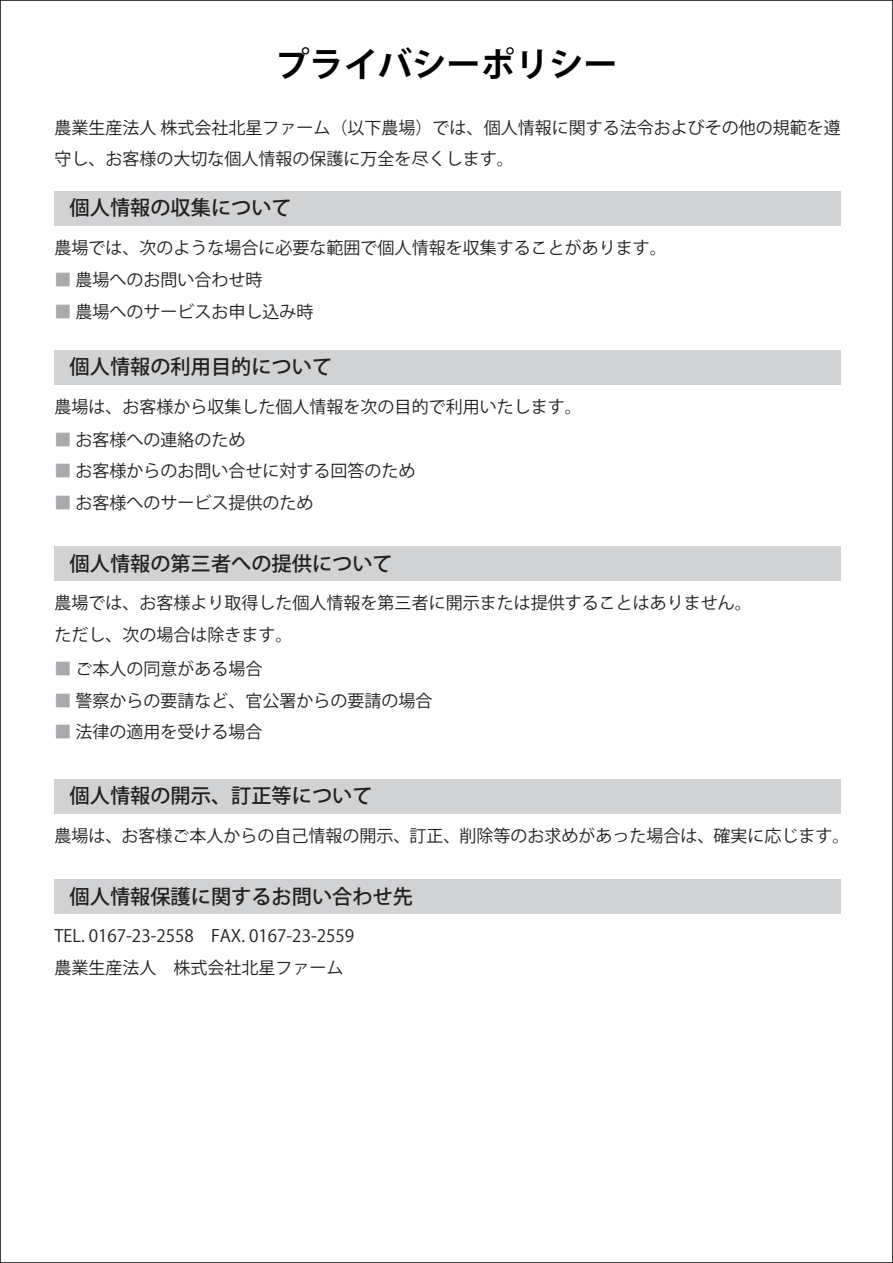
<style>
.page{position:relative;width:893px;height:1263px;background:#fff}
.page>*{position:absolute;margin:0;border:0;box-sizing:border-box;transform-origin:0 0}
.t1{font:700 34.2px "Koz Go Pro";color:#000}
.t2{font:500 20.25px "Koz Go Pro";color:#231f20}
.t3{font:16.95px/31.5px "Koz Go Pro";color:#231f20}
.s1{color:#a8a9ad}
</style>
<div class="page">
<div style="left:54px;top:191px;width:787px;height:34px;background:#d1d2d4"></div>
<div style="left:54px;top:350px;width:787px;height:34px;background:#d1d2d4"></div>
<div style="left:54px;top:546px;width:787px;height:34px;background:#d1d2d4"></div>
<div style="left:54px;top:779px;width:787px;height:34px;background:#d1d2d4"></div>
<div style="left:54px;top:879px;width:787px;height:34px;background:#d1d2d4"></div>
<h1 class="t1" style="left:275px;top:43px;width:344px">プライバシーポリシー</h1>
<p class="t3" style="left:54px;top:112px;width:788px">農業生産法人 株式会社北星ファーム（以下農場）では、個人情報に関する法令およびその他の規範を遵守し、お客様の大切な個人情報の保護に万全を尽くします。</p>
<p class="t2" style="left:70px;top:195px;width:224px">個人情報の収集について</p>
<p class="t3" style="left:54px;top:232px;width:614px">農場では、次のような場合に必要な範囲で個人情報を収集することがあります。</p>
<p class="t3" style="left:54px;top:265px;width:210px"><span class="s1">■</span> 農場へのお問い合わせ時</p>
<p class="t3" style="left:54px;top:296px;width:261px"><span class="s1">■</span> 農場へのサービスお申し込み時</p>
<p class="t2" style="left:70px;top:354px;width:264px">個人情報の利用目的について</p>
<p class="t3" style="left:54px;top:391px;width:529px">農場は、お客様から収集した個人情報を次の目的で利用いたします。</p>
<p class="t3" style="left:54px;top:424px;width:193px"><span class="s1">■</span> お客様への連絡のため</p>
<p class="t3" style="left:54px;top:455px;width:363px"><span class="s1">■</span> お客様からのお問い合せに対する回答のため</p>
<p class="t3" style="left:54px;top:487px;width:261px"><span class="s1">■</span> お客様へのサービス提供のため</p>
<p class="t2" style="left:70px;top:550px;width:325px">個人情報の第三者への提供について</p>
<p class="t3" style="left:54px;top:588px;width:699px">農場では、お客様より取得した個人情報を第三者に開示または提供することはありません。ただし、次の場合は除きます。</p>
<p class="t3" style="left:54px;top:654px;width:210px"><span class="s1">■</span> ご本人の同意がある場合</p>
<p class="t3" style="left:54px;top:685px;width:380px"><span class="s1">■</span> 警察からの要請など、官公署からの要請の場合</p>
<p class="t3" style="left:54px;top:717px;width:210px"><span class="s1">■</span> 法律の適用を受ける場合</p>
<p class="t2" style="left:70px;top:783px;width:304px">個人情報の開示、訂正等について</p>
<p class="t3" style="left:54px;top:820px;width:797px">農場は、お客様ご本人からの自己情報の開示、訂正、削除等のお求めがあった場合は、確実に応じます。</p>
<p class="t2" style="left:70px;top:883px;width:345px">個人情報保護に関するお問い合わせ先</p>
<p class="t3" style="left:54px;top:920px;width:301px">TEL. 0167-23-2558　FAX. 0167-23-2559農業生産法人　株式会社北星ファーム</p>
</div>
